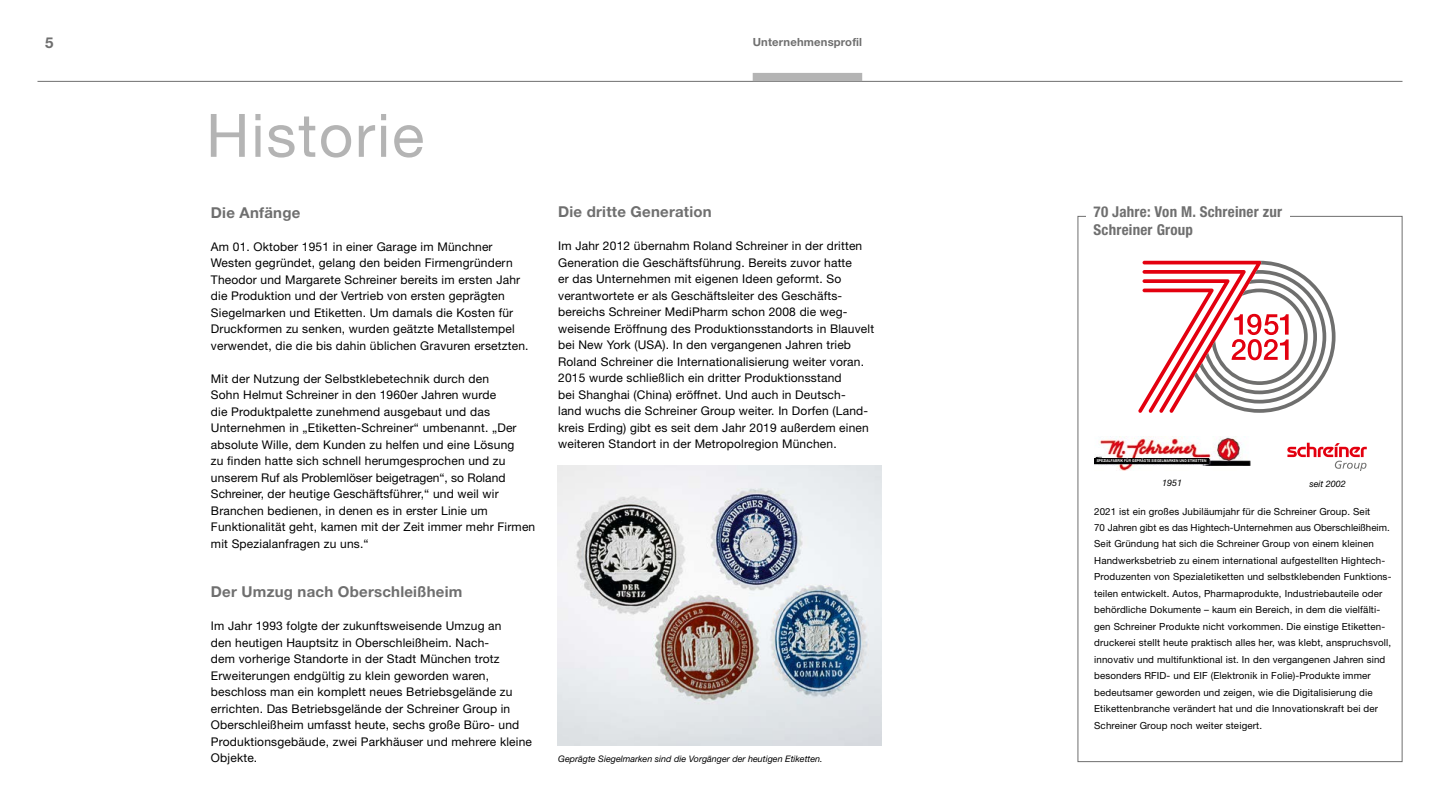
<style>
.page{position:relative;width:1440px;height:810px;background:#fff}
.page>*{position:absolute;margin:0;border:0;box-sizing:border-box;transform-origin:0 0}
.t1{font:60px "Helvetica Neue LT Std";letter-spacing:.03em;color:#b4b4b4}
.t2{font:700 15px "Helvetica Neue LT Std";letter-spacing:.015em;color:#6f6f6f}
.t3{font:700 condensed 15px/18px "Helvetica Neue LT Std";letter-spacing:.015em;color:#6f6f6f}
.t4{font:12px/16.5px "Helvetica Neue LT Std";letter-spacing:.015em;color:#000}
.t5{font:700 11.25px "Helvetica Neue LT Std";letter-spacing:.015em;color:#6f6f6f}
.t6{font:9.75px/16.5px "Helvetica Neue LT Std";letter-spacing:.015em;color:#000}
.t7{font:italic 9px "Helvetica Neue LT Std";color:#000}
.t8{font:700 3.9px "Helvetica Neue LT Std";letter-spacing:.03em;color:#fff;scale:.82 1}
</style>
<div class="page">
<img style="left:557px;top:465px;width:325px;height:281px">
<svg style="left:1138px;top:261px;width:198px;height:152px"></svg>
<img style="left:1094px;top:436px;width:156px;height:35px">
<div style="left:1094px;top:458px;width:115px;height:5px;background:#000"></div>
<svg style="left:1287px;top:443px;width:80px;height:28px"></svg>
<hr style="left:38px;top:81px;width:1364px;height:1px;background:#6f6f6f">
<div style="left:753px;top:73px;width:109px;height:8px;background:#b4b4b4"></div>
<p class="t2" style="left:45px;top:34px;width:10px">5</p>
<p class="t5" style="left:753px;top:35px;width:111px">Unternehmensprofil</p>
<h1 class="t1" style="left:206px;top:100px;width:220px">Historie</h1>
<p class="t2" style="left:211px;top:203px;width:91px">Die Anfänge</p>
<p class="t4" style="left:211px;top:238px;width:319px">Am 01. Oktober 1951 in einer Garage im Münchner Westen gegründet, gelang den beiden Firmengründern Theodor und Margarete Schreiner bereits im ersten Jahr die Produktion und der Vertrieb von ersten geprägten Siegelmarken und Etiketten. Um damals die Kosten für Druckformen zu senken, wurden geätzte Metallstempel verwendet, die die bis dahin üblichen Gravuren ersetzten.</p>
<p class="t4" style="left:211px;top:370px;width:326px">Mit der Nutzung der Selbstklebetechnik durch den<br>Sohn Helmut Schreiner in den 1960er Jahren wurde<br>die Produktpalette zunehmend ausgebaut und das Unternehmen in „Etiketten-Schreiner“ umbenannt. „Der absolute Wille, dem Kunden zu helfen und eine Lösung<br>zu finden hatte sich schnell herumgesprochen und zu unserem Ruf als Problemlöser beigetragen“, so Roland Schreiner, der heutige Geschäftsführer,“ und weil wir Branchen bedienen, in denen es in erster Linie um Funktionalität geht, kamen mit der Zeit immer mehr Firmen mit Spezialanfragen zu uns.“</p>
<p class="t2" style="left:211px;top:582px;width:253px">Der Umzug nach Oberschleißheim</p>
<p class="t4" style="left:211px;top:617px;width:323px">Im Jahr 1993 folgte der zukunftsweisende Umzug an<br>den heutigen Hauptsitz in Oberschleißheim. Nach-<br>dem vorherige Standorte in der Stadt München trotz Erweiterungen endgültig zu klein geworden waren, beschloss man ein komplett neues Betriebsgelände zu errichten. Das Betriebsgelände der Schreiner Group in Oberschleißheim umfasst heute, sechs große Büro- und Produktionsgebäude, zwei Parkhäuser und mehrere kleine Objekte.</p>
<p class="t2" style="left:558px;top:203px;width:155px">Die dritte Generation</p>
<p class="t4" style="left:558px;top:238px;width:317px">Im Jahr 2012 übernahm Roland Schreiner in der dritten Generation die Geschäftsführung. Bereits zuvor hatte<br>er das Unternehmen mit eigenen Ideen geformt. So verantwortete er als Geschäftsleiter des Geschäfts&shy;bereichs Schreiner MediPharm schon 2008 die weg&shy;weisende Eröffnung des Produktionsstandorts in Blauvelt bei New York (USA). In den vergangenen Jahren trieb Roland Schreiner die Internationalisierung weiter voran.<br>2015 wurde schließlich ein dritter Produktionsstand<br>bei Shanghai (China) eröffnet. Und auch in Deutsch-<br>land wuchs die Schreiner Group weiter. In Dorfen (Land&shy;kreis Erding) gibt es seit dem Jahr 2019 außerdem einen weiteren Standort in der Metropolregion München.</p>
<p class="t7" style="left:558px;top:753px;width:266px">Geprägte Siegelmarken sind die Vorgänger der heutigen Etiketten.</p>
<p class="t3" style="left:1094px;top:203px;width:190px">70 Jahre: Von M. Schreiner zur<br>Schreiner Group</p>
<p class="t8" style="left:1097px;top:458px;width:135px">SPEZIALFABRIK FÜR GEPRÄGTE SIEGELMARKEN UND ETIKETTEN</p>
<p class="t7" style="left:1162px;top:478px;width:22px">1951</p>
<p class="t7" style="left:1309px;top:479px;width:38px">seit 2002</p>
<p class="t6" style="left:1094px;top:503px;width:299px">2021 ist ein großes Jubiläumjahr für die Schreiner Group. Seit<br>70 Jahren gibt es das Hightech-Unternehmen aus Oberschleißheim.<br>Seit Gründung hat sich die Schreiner Group von einem kleinen Handwerksbetrieb zu einem international aufgestellten Hightech-Produzenten von Spezialetiketten und selbstklebenden Funktions&shy;teilen entwickelt. Autos, Pharmaprodukte, Industriebauteile oder behördliche Dokumente – kaum ein Bereich, in dem die vielfälti&shy;gen Schreiner Produkte nicht vorkommen. Die einstige Etiketten&shy;druckerei stellt heute praktisch alles her, was klebt, anspruchsvoll, innovativ und multifunktional ist. In den vergangenen Jahren sind besonders RFID- und EIF (Elektronik in Folie)-Produkte immer bedeutsamer geworden und zeigen, wie die Digitalisierung die Etikettenbranche verändert hat und die Innovationskraft bei der Schreiner Group noch weiter steigert.</p>
</div>
